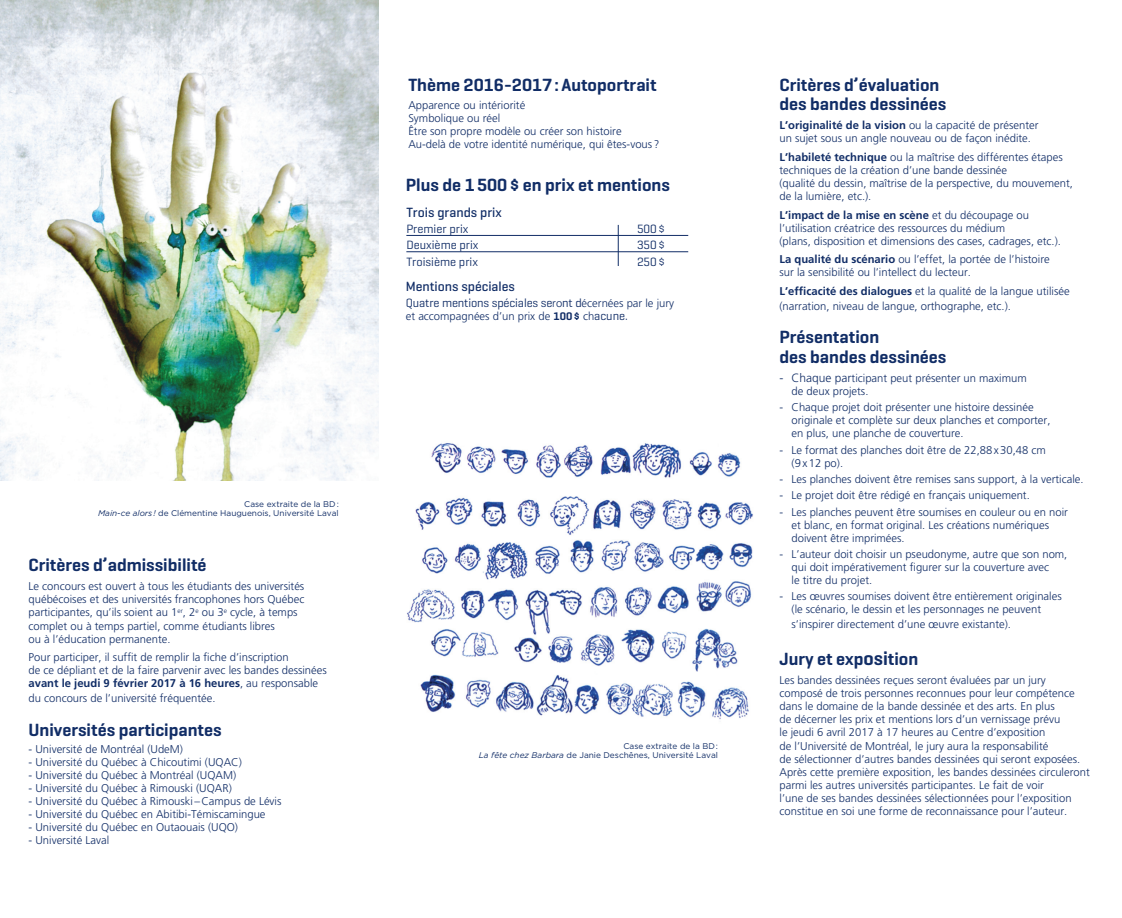
<style>
.page{position:relative;width:1122px;height:918px;background:#fff}
.page>*{position:absolute;margin:0;border:0;box-sizing:border-box;transform-origin:0 0}
.Titre{font:600 18px/19.5px "Geogrotesque";color:#112d66}
.t1{font:500 13.65px "Geogrotesque";color:#112d66}
.t2{font:12.3px "Geogrotesque";color:#112d66}
.Texte{font:300 11.25px/13px "Frutiger";color:#112d66}
.Crédits{font:8.25px/9px "Gotham HTF";color:#112d66;text-align:right}
.s1{font-style:italic}
.s2{font-weight:700}
.s3{font-family:"Frutiger";font-weight:300;font-size:11.25px}
.s4{font-family:"Geogrotesque";font-weight:600}
.s5{font-family:"Geogrotesque";font-weight:400;font-size:12.3px}
.s6{font-size:12px}
.s7{font-size:19.5px}
</style>
<div class="page">
<hr style="left:406px;top:235px;width:282px;height:1px;background:#112d66">
<hr style="left:406px;top:251px;width:282px;height:1px;background:#112d66">
<hr style="left:617px;top:225px;width:1px;height:41px;background:#112d66">
<img style="left:0;top:0;width:378px;height:480px">
<img style="left:407px;top:443px;width:346px;height:276px">
<p class="Crédits" style="left:98px;top:500px;width:242px">Case extraite de la BD:<br><span class="s1">Main-ce alors !</span> de Clémentine Hauguenois, Université Laval</p>
<p class="Titre" style="left:29px;top:555px;width:179px">Critères d’admissibilité</p>
<p class="Texte" style="left:29px;top:580px;width:277px">Le concours est ouvert à tous les étudiants des universités québécoises et des universités francophones hors Québec participantes, qu’ils soient au 1<sup>er</sup>, 2<sup>e</sup> ou 3<sup>e</sup> cycle, à temps complet ou à temps partiel, comme étudiants libres<br>ou à l’éducation permanente.</p>
<p class="Texte" style="left:29px;top:651px;width:300px">Pour participer, il suffit de remplir la fiche d’inscription<br>de ce dépliant et de la faire parvenir avec les bandes dessinées <span class="s2">avant le jeudi 9 février 2017 à 16 heures</span>, au responsable</p>
<p class="Texte" style="left:29px;top:692px;width:188px">du concours de l’université fréquentée.</p>
<p class="Titre" style="left:29px;top:720px;width:195px">Universités participantes</p>
<p class="Texte" style="left:29px;top:743px;width:156px">- Université de Montréal (UdeM)</p>
<p class="Texte" style="left:29px;top:756px;width:215px">- Université du Québec à Chicoutimi (UQAC)</p>
<p class="Texte" style="left:29px;top:769px;width:209px">- Université du Québec à Montréal (UQAM)</p>
<p class="Texte" style="left:29px;top:782px;width:205px">- Université du Québec à Rimouski (UQAR)</p>
<p class="Texte" style="left:29px;top:795px;width:254px">- Université du Québec à Rimouski–Campus de Lévis</p>
<p class="Texte" style="left:29px;top:808px;width:238px">- Université du Québec en Abitibi-Témiscamingue</p>
<p class="Texte" style="left:29px;top:821px;width:211px">- Université du Québec en Outaouais (UQO)</p>
<p class="Texte" style="left:29px;top:834px;width:82px">- Université Laval</p>
<p class="Titre" style="left:408px;top:75px;width:250px">Thème 2016-2017:Autoportrait</p>
<p class="Texte" style="left:408px;top:98px;width:252px">Apparence ou intériorité<br>Symbolique ou réel<br>Être son propre modèle ou créer son histoire Au-delà de votre identité numérique, qui êtes-vous ?</p>
<p class="Titre" style="left:406px;top:175px;width:265px">Plus de 1500$ en prix et mentions</p>
<p class="t1" style="left:406px;top:204px;width:97px">Trois grands prix</p>
<p class="t2" style="left:406px;top:221px;width:64px">Premier prix</p>
<p class="t2" style="left:637px;top:221px;width:29px">500$</p>
<p class="t2" style="left:406px;top:238px;width:74px">Deuxième prix</p>
<p class="t2" style="left:637px;top:238px;width:29px">350$</p>
<p class="t2" style="left:406px;top:254px;width:73px">Troisième prix</p>
<p class="t2" style="left:637px;top:254px;width:29px">250$</p>
<p class="t1" style="left:406px;top:278px;width:110px">Mentions spéciales</p>
<p class="t2" style="left:406px;top:295px;width:270px">Quatre mentions spéciales se<span class="s3">ro</span>nt d<span class="s3">écernées par le jury</span></p>
<p class="Texte" style="left:406px;top:310px;width:223px">et accompagnées d’un prix de <span class="s4">100$</span> ch<span class="s5">acune.</span></p>
<p class="Crédits" style="left:479px;top:741px;width:240px">Case extraite de la BD:<br><span class="s1">La fête chez Barbara</span> de Janie Deschênes, Université Laval</p>
<p class="Titre" style="left:779px;top:75px;width:168px">Critères d’évaluation des bandes dessinées</p>
<p class="Texte" style="left:779px;top:119px;width:260px"><span class="s2">L’originalité de la vision</span> ou la capacité de présenter un sujet sous un angle nouveau ou de façon inédite.</p>
<p class="Texte" style="left:779px;top:150px;width:295px"><span class="s2">L’habileté technique</span> ou la maîtrise des différentes étapes techniques de la création d’une bande dessinée<br>(qualité du dessin, maîtrise de la perspective, du mouvement, de la lumière, etc.).</p>
<p class="Texte" style="left:779px;top:208px;width:283px"><span class="s2">L’impact de la mise en scène</span> et du découpage ou l’utilisation créatrice des ressources du médium<br>(plans, disposition et dimensions des cases, cadrages, etc.).</p>
<p class="Texte" style="left:779px;top:253px;width:272px"><span class="s2">La qualité du scénario</span> ou l’effet, la portée de l’histoire sur la sensibilité ou l’intellect du lecteur.</p>
<p class="Texte" style="left:779px;top:283px;width:292px;line-height:15px"><span class="s2">L’efficacité des dialogues</span> et la qualité de la langue utilisée (narration, niveau de langue, orthographe, etc.).</p>
<p class="Titre" style="left:779px;top:327px;width:168px">Présentation<br>des bandes dessinées</p>
<p class="Texte" style="left:791px;top:371px;width:237px;text-indent:-12px"><span class="s6">- Chaque par</span>ticipant peut présenter un maximum de deux projets.</p>
<p class="Texte" style="left:791px;top:401px;width:260px;text-indent:-12px">- Chaque projet doit présenter une histoire dessinée originale et complète sur deux planches et comporter, en plus, une planche de couverture.</p>
<p class="Texte" style="left:791px;top:443px;width:256px;text-indent:-12px">- Le format des planches doit être de 22,88x30,48 cm (9x12 po).</p>
<p class="Texte" style="left:779px;top:473px;width:305px">- Les planches doivent être remises sans support, à la verticale.</p>
<p class="Texte" style="left:779px;top:489px;width:252px">- Le projet doit être rédigé en français uniquement.</p>
<p class="Texte" style="left:791px;top:505px;width:278px;text-indent:-12px">- Les planches peuvent être soumises en couleur ou en noir et blanc, en format original. Les créations numériques doivent être imprimées.</p>
<p class="Texte" style="left:791px;top:548px;width:277px;text-indent:-12px">- L’auteur doit choisir un pseudonyme, autre que son nom, qui doit impérativement figurer sur la couverture avec<br>le titre du projet.</p>
<p class="Texte" style="left:791px;top:590px;width:272px;text-indent:-12px">- Les œuvres soumises doivent être entièrement originales (le scénario, le dessin et les personnages ne peuvent</p>
<p class="Texte" style="left:791px;top:618px;width:221px">s’inspirer directement d’une œuvre existante).</p>
<p class="Titre" style="left:779px;top:649px;width:140px">Jury et exp<span class="s7">osi</span>tion</p>
<p class="Texte" style="left:779px;top:674px;width:312px">Les bandes dessinées reçues seront évaluées par un jury composé de trois personnes reconnues pour leur compétence dans le domaine de la bande dessinée et des arts. En plus<br>de décerner les prix et mentions lors d’un vernissage prévu<br>le jeudi 6 avril 2017 à 17 heures au Centre d’exposition<br>de l’Université de Montréal, le jury aura la responsabilité<br>de sélectionner d’autres bandes dessinées qui seront exposées.<br>Après cette première exposition, les bandes dessinées circuleront parmi les autres universités participantes. Le fait de voir<br>l’une de ses bandes dessinées sélectionnées pour l’exposition constitue en soi une forme de reconnaissance pour l’auteur.</p>
</div>
